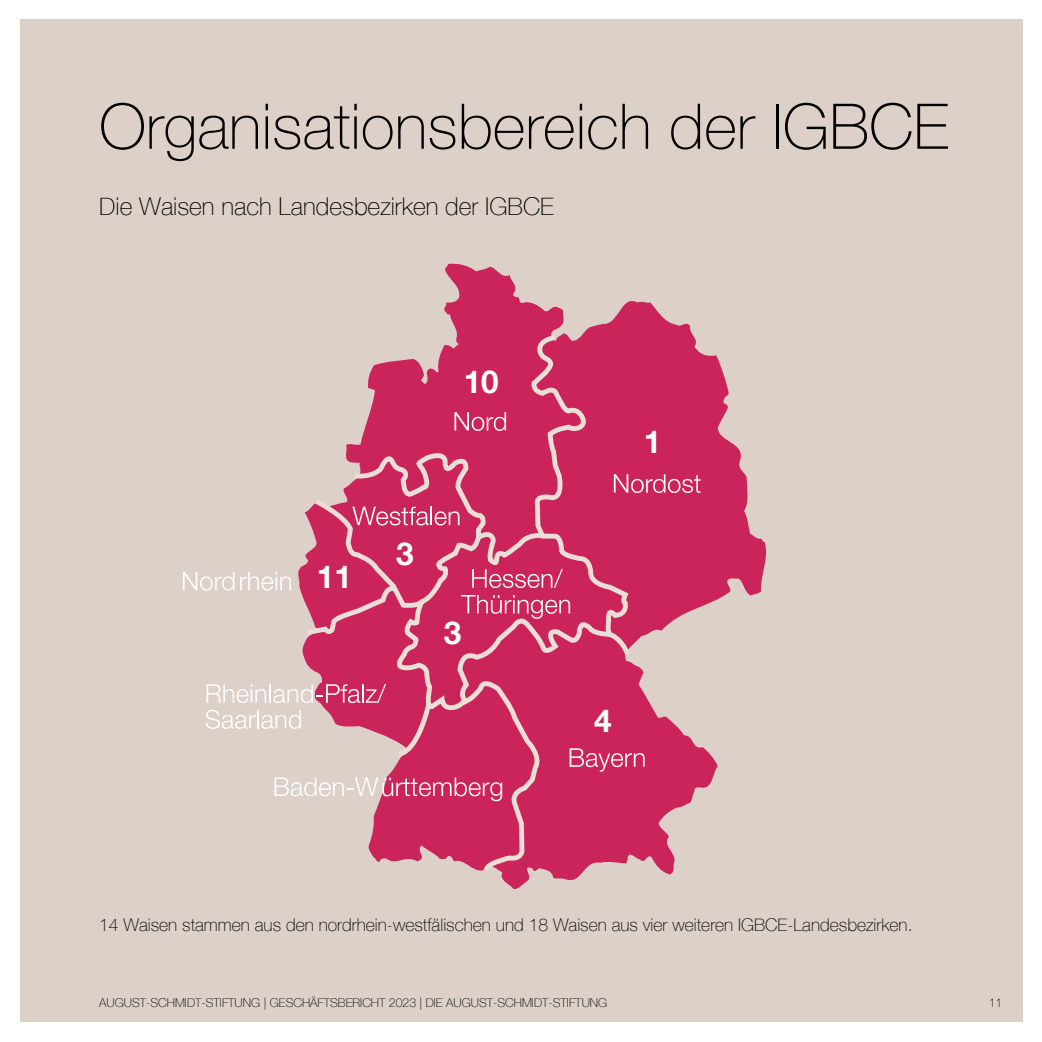
<style>
.page{position:relative;width:1042px;height:1042px;background:#fff}
.page>*{position:absolute;margin:0;border:0;box-sizing:border-box;transform-origin:0 0}
.t1{font:100 63px "Helvetica Neue LT";color:#000}
.t2{font:700 31.5px "Helvetica Neue LT";color:#fff}
.t3{font:100 24.5px "Helvetica Neue LT";color:#000}
.t4{font:100 17.5px "Helvetica Neue LT";color:#000}
.t5{font:100 12.25px "Helvetica Neue LT";color:#000}
</style>
<div class="page">
<div style="left:20px;top:20px;width:1002px;height:1002px;background:#dcd0c8"></div>
<svg style="left:298px;top:263px;width:469px;height:612px"></svg>
<svg style="left:634px;top:474px;width:66px;height:19px"></svg>
<svg style="left:205px;top:710px;width:96px;height:19px"></svg>
<svg style="left:183px;top:572px;width:51px;height:18px"></svg>
<svg style="left:240px;top:572px;width:51px;height:18px"></svg>
<svg style="left:206px;top:684px;width:96px;height:19px"></svg>
<svg style="left:634px;top:748px;width:10px;height:24px"></svg>
<svg style="left:274px;top:777px;width:28px;height:24px"></svg>
<svg style="left:302px;top:333px;width:332px;height:556px"></svg>
<h1 class="t1" style="left:99px;top:90px;width:851px">Organisationsbereich der IGBCE</h1>
<h3 class="t3" style="left:99px;top:192px;width:456px">Die Waisen nach Landesbezirken der IGBCE</h3>
<h2 class="t2" style="left:464px;top:363px;width:37px">10</h2>
<h2 class="t2" style="left:317px;top:558px;width:37px">11</h2>
<h2 class="t2" style="left:396px;top:534px;width:19px">3</h2>
<h2 class="t2" style="left:444px;top:613px;width:19px">3</h2>
<h2 class="t2" style="left:644px;top:423px;width:19px">1</h2>
<h2 class="t2" style="left:594px;top:701px;width:19px">4</h2>
<p class="t4" style="left:99px;top:914px;width:815px">14 Waisen stammen aus den nordrhein-westfälischen und 18 Waisen aus vier weiteren IGBCE-Landesbezirken.</p>
<p class="t5" style="left:99px;top:995px;width:509px">AUGUST-SCHMIDT-STIFTUNG | GESCHÄFTSBERICHT 2023 | DIE AUGUST-SCHMIDT-STIFTUNG</p>
<p class="t5" style="left:988px;top:995px;width:15px">11</p>
</div>
